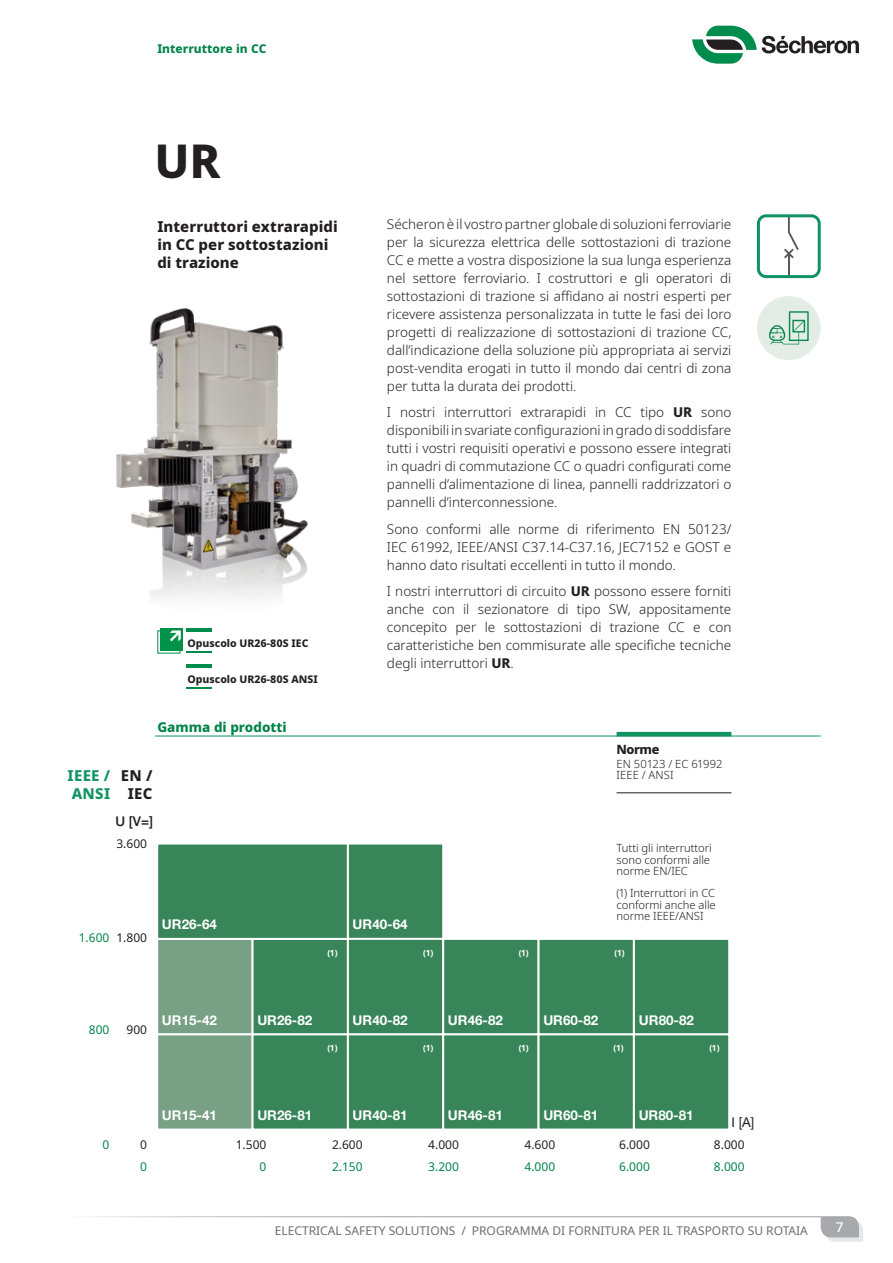
<style>
.page{position:relative;width:893px;height:1263px;background:#fff}
.page>*{position:absolute;margin:0;border:0;box-sizing:border-box;transform-origin:0 0}
.t1{font:800 46.5px "Noto Sans";color:#231f20}
.t2{font:800 15px/18px "Noto Sans";letter-spacing:.005em;color:#231f20}
.t3{font:800 15px/18px "Noto Sans";letter-spacing:.02em;color:#119461}
.t4{font:300 13.5px/18px "Noto Sans";color:#231f20;text-align:justify}
.t5{font:700 13.5px "Helvetica Neue";color:#fff}
.t6{font:800 13.5px "Noto Sans";color:#008348}
.t7{font:500 13.5px "Helvetica Neue";color:#231f20}
.t8{font:13.5px "Helvetica Neue";color:#231f20}
.t9{font:500 13.5px "Noto Sans";color:#fff}
.t10{font:800 12.75px "Noto Sans";letter-spacing:-.035em;color:#231f20}
.t11{font:12px "Noto Sans";color:#6c6d70}
.t12{font:12px "Noto Sans";color:#008348}
.t13{font:12px "Noto Sans";color:#231f20}
.t14{font:800 12px "Noto Sans";color:#008348}
.t15{font:300 11.25px/11.2px "Noto Sans";letter-spacing:-.005em;color:#231f20}
.t16{font:800 10.5px "Noto Sans";color:#231f20}
.t17{font:700 8.55px "Noto Sans";color:#fff}
.s1{font-weight:800}
.s2{color:#231f20}
</style>
<div class="page">
<svg style="left:692px;top:26px;width:167px;height:38px"></svg>
<svg style="left:88px;top:1216px;width:775px;height:26px"></svg>
<hr style="left:617px;top:732px;width:114px;height:4px;background:#119461">
<hr style="left:155px;top:736px;width:666px;height:1px;background:#119461">
<hr style="left:617px;top:792px;width:114px;height:1px;background:#231f20">
<img style="left:116px;top:308px;width:192px;height:324px">
<div style="left:157px;top:1034px;width:96px;height:95px;background:#77a085"></div>
<div style="left:156px;top:1033px;width:98px;height:97px;border:2px solid #fff"></div>
<div style="left:157px;top:939px;width:96px;height:95px;background:#77a085"></div>
<div style="left:156px;top:938px;width:98px;height:97px;border:2px solid #fff"></div>
<div style="left:253px;top:1034px;width:95px;height:95px;background:#378558"></div>
<div style="left:252px;top:1033px;width:97px;height:97px;border:2px solid #fff"></div>
<div style="left:253px;top:939px;width:95px;height:95px;background:#378558"></div>
<div style="left:252px;top:938px;width:97px;height:97px;border:2px solid #fff"></div>
<div style="left:157px;top:843px;width:191px;height:96px;background:#378558"></div>
<div style="left:156px;top:842px;width:193px;height:98px;border:2px solid #fff"></div>
<div style="left:348px;top:843px;width:95px;height:96px;background:#378558"></div>
<div style="left:347px;top:842px;width:97px;height:98px;border:2px solid #fff"></div>
<div style="left:348px;top:1034px;width:95px;height:95px;background:#378558"></div>
<div style="left:347px;top:1033px;width:97px;height:97px;border:2px solid #fff"></div>
<div style="left:348px;top:939px;width:95px;height:95px;background:#378558"></div>
<div style="left:347px;top:938px;width:97px;height:97px;border:2px solid #fff"></div>
<div style="left:443px;top:1034px;width:96px;height:95px;background:#378558"></div>
<div style="left:442px;top:1033px;width:98px;height:97px;border:2px solid #fff"></div>
<div style="left:443px;top:939px;width:96px;height:95px;background:#378558"></div>
<div style="left:442px;top:938px;width:98px;height:97px;border:2px solid #fff"></div>
<div style="left:539px;top:1034px;width:95px;height:95px;background:#378558"></div>
<div style="left:538px;top:1033px;width:97px;height:97px;border:2px solid #fff"></div>
<div style="left:539px;top:939px;width:95px;height:95px;background:#378558"></div>
<div style="left:538px;top:938px;width:97px;height:97px;border:2px solid #fff"></div>
<div style="left:634px;top:1034px;width:95px;height:95px;background:#378558"></div>
<div style="left:633px;top:1033px;width:97px;height:97px;border:2px solid #fff"></div>
<div style="left:634px;top:939px;width:95px;height:95px;background:#378558"></div>
<div style="left:633px;top:938px;width:97px;height:97px;border:2px solid #fff"></div>
<div style="left:757px;top:296px;width:63px;height:64px;background:#e3ede5;border-radius:50%"></div>
<svg style="left:769px;top:311px;width:40px;height:33px"></svg>
<hr style="left:788px;top:253px;width:2px;height:24px;background:#57585a">
<svg style="left:784px;top:218px;width:15px;height:40px"></svg>
<div style="left:757px;top:214px;width:64px;height:64px;border:3px solid #119361;border-radius:8px"></div>
<hr style="left:186px;top:628px;width:26px;height:3px;background:#008c4d">
<svg style="left:186px;top:651px;width:26px;height:1px"></svg>
<div style="left:160px;top:628px;width:23px;height:23px;background:#009247"></div>
<svg style="left:170px;top:630px;width:11px;height:11px"></svg>
<hr style="left:186px;top:665px;width:26px;height:3px;background:#008c4d">
<svg style="left:186px;top:688px;width:26px;height:1px"></svg>
<p class="t14" style="left:157px;top:39px;width:111px">Interruttore in CC</p>
<h1 class="t1" style="left:154px;top:127px;width:68px">UR</h1>
<p class="t2" style="left:157px;top:218px;width:182px">Interruttori extrarapidi in CC per sottostazioni di trazione</p>
<p class="t16" style="left:188px;top:635px;width:122px">Opuscolo UR26-80S IEC</p>
<p class="t16" style="left:188px;top:671px;width:132px">Opuscolo UR26-80S ANSI</p>
<p class="t6" style="left:157px;top:717px;width:131px">Gamma di prodotti</p>
<p class="t3" style="left:68px;top:767px;width:44px">IEEE /<br>ANSI</p>
<p class="t2" style="left:121px;top:767px;width:33px;text-align:center">EN /<br>IEC</p>
<p class="t7" style="left:115px;top:813px;width:39px">U [V=]</p>
<p class="t4" style="left:387px;top:215px;width:346px">Sécheron è il vostro partner globale di soluzioni ferroviarie per la sicurezza elettrica delle sottostazioni di trazione CC e mette a vostra disposizione la sua lunga esperienza nel settore ferroviario. I costruttori e gli operatori di sottostazioni di trazione si affidano ai nostri esperti per ricevere assistenza personalizzata in tutte le fasi dei loro progetti di realizzazione di sottostazioni di trazione CC, dall’indicazione della soluzione più appropriata ai servizi post-vendita erogati in tutto il mondo dai centri di zona per tutta la durata dei prodotti.</p>
<p class="t4" style="left:387px;top:404px;width:346px">I nostri interruttori extrarapidi in CC tipo <span class="s1">UR</span> sono disponibili in svariate configurazioni in grado di soddisfare tutti i vostri requisiti operativi e possono essere integrati in quadri di commutazione CC o quadri configurati come pannelli d’alimentazione di linea, pannelli raddrizzatori o pannelli d’interconnessione.</p>
<p class="t4" style="left:387px;top:520px;width:346px">Sono conformi alle norme di riferimento EN 50123/ IEC 61992, IEEE/ANSI C37.14-C37.16, JEC7152 e GOST e hanno dato risultati eccellenti in tutto il mondo.</p>
<p class="t4" style="left:387px;top:583px;width:346px">I nostri interruttori di circuito <span class="s1">UR</span> possono essere forniti anche con il sezionatore di tipo SW, appositamente concepito per le sottostazioni di trazione CC e con caratteristiche ben commisurate alle specifiche tecniche degli interruttori <span class="s1">UR</span>.</p>
<p class="t10" style="left:617px;top:740px;width:44px">Norme</p>
<p class="t15" style="left:617px;top:758px;width:107px">EN 50123 / EC 61992<br>IEEE / ANSI</p>
<p class="t13" style="left:116px;top:835px;width:32px">3.600</p>
<p class="t12" style="left:79px;top:929px;width:70px">1.600 <span class="s2">1.800</span></p>
<p class="t5" style="left:162px;top:916px;width:57px">UR26-64</p>
<p class="t5" style="left:353px;top:916px;width:57px">UR40-64</p>
<p class="t15" style="left:617px;top:843px;width:97px">Tutti gli interruttori sono conformi alle norme EN/IEC</p>
<p class="t15" style="left:617px;top:888px;width:101px;text-align:justify">(1) Interruttori in CC conformi anche alle norme IEEE/ANSI</p>
<p class="t17" style="left:327px;top:947px;width:12px">(1)</p>
<p class="t17" style="left:423px;top:947px;width:12px">(1)</p>
<p class="t17" style="left:519px;top:947px;width:12px">(1)</p>
<p class="t17" style="left:614px;top:947px;width:12px">(1)</p>
<p class="t12" style="left:89px;top:1021px;width:22px">800</p>
<p class="t13" style="left:127px;top:1021px;width:22px">900</p>
<p class="t5" style="left:162px;top:1011px;width:57px">UR15-42</p>
<p class="t5" style="left:162px;top:1107px;width:57px">UR15-41</p>
<p class="t5" style="left:257px;top:1011px;width:57px">UR26-82</p>
<p class="t5" style="left:353px;top:1011px;width:57px">UR40-82</p>
<p class="t5" style="left:448px;top:1011px;width:57px">UR46-82</p>
<p class="t5" style="left:543px;top:1011px;width:57px">UR60-82</p>
<p class="t5" style="left:639px;top:1011px;width:57px">UR80-82</p>
<p class="t17" style="left:327px;top:1042px;width:12px">(1)</p>
<p class="t17" style="left:423px;top:1042px;width:12px">(1)</p>
<p class="t17" style="left:519px;top:1042px;width:12px">(1)</p>
<p class="t17" style="left:614px;top:1042px;width:12px">(1)</p>
<p class="t17" style="left:709px;top:1042px;width:12px">(1)</p>
<p class="t5" style="left:257px;top:1107px;width:57px">UR26-81</p>
<p class="t5" style="left:353px;top:1107px;width:57px">UR40-81</p>
<p class="t5" style="left:448px;top:1107px;width:57px">UR46-81</p>
<p class="t5" style="left:543px;top:1107px;width:57px">UR60-81</p>
<p class="t5" style="left:639px;top:1107px;width:57px">UR80-81</p>
<p class="t8" style="left:731px;top:1114px;width:24px">I [A]</p>
<p class="t12" style="left:103px;top:1137px;width:8px">0</p>
<p class="t13" style="left:140px;top:1137px;width:8px">0</p>
<p class="t13" style="left:236px;top:1137px;width:32px">1.500</p>
<p class="t13" style="left:332px;top:1137px;width:32px">2.600</p>
<p class="t13" style="left:428px;top:1137px;width:32px">4.000</p>
<p class="t13" style="left:524px;top:1137px;width:32px">4.600</p>
<p class="t13" style="left:619px;top:1137px;width:32px">6.000</p>
<p class="t13" style="left:714px;top:1137px;width:32px">8.000</p>
<p class="t12" style="left:140px;top:1158px;width:8px">0</p>
<p class="t12" style="left:260px;top:1158px;width:8px">0</p>
<p class="t12" style="left:332px;top:1158px;width:32px">2.150</p>
<p class="t12" style="left:428px;top:1158px;width:32px">3.200</p>
<p class="t12" style="left:524px;top:1158px;width:32px">4.000</p>
<p class="t12" style="left:619px;top:1158px;width:32px">6.000</p>
<p class="t12" style="left:714px;top:1158px;width:32px">8.000</p>
<p class="t11" style="left:275px;top:1222px;width:535px">ELECTRICAL SAFETY SOLUTIONS / PROGRAMMA DI FORNITURA PER IL TRASPORTO SU ROTAIA</p>
<p class="t9" style="left:836px;top:1217px;width:9px">7</p>
</div>
